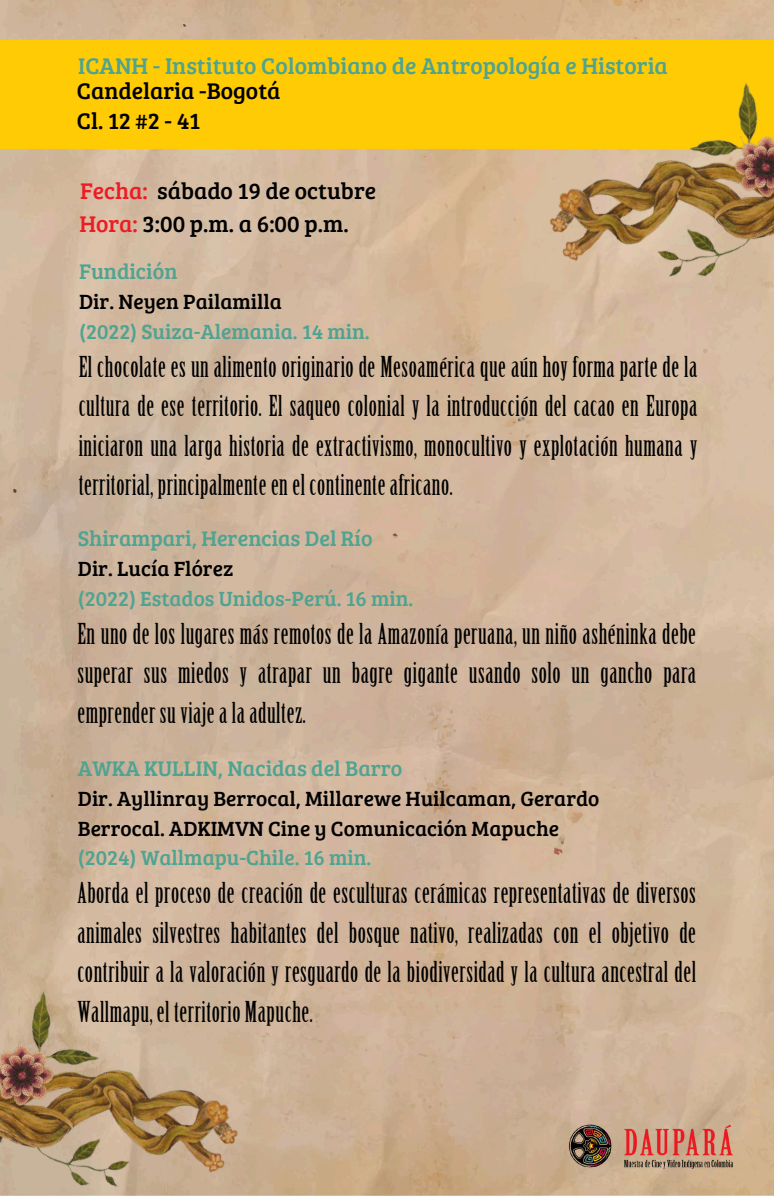
<style>
.page{position:relative;width:774px;height:1196px;background:#fff}
.page>*{position:absolute;margin:0;border:0;box-sizing:border-box;transform-origin:0 0}
.t1{font:28.12px/39.4px "Birch";letter-spacing:.02em;color:#000;text-align:justify}
.t2{font:23.44px/29.9px "Bree Serif";color:#000}
.t3{font:23.44px "Bree Serif";color:#4ea391}
.t4{font:21.88px "Bree Serif";color:#4ea391}
.t5{font:21.25px/29.5px "Bree Serif";color:#000}
.t6{font:21.25px "Bree Serif";color:#4ea391}
.s1{color:#ed1c24}
</style>
<div class="page">
<img style="left:0;top:0;width:773px;height:1195px">
<div style="left:0;top:40px;width:458px;height:109px;background:#ffcb05"></div>
<img style="left:527px;top:1096px;width:246px;height:99px">
<img style="left:0;top:871px;width:328px;height:324px">
<img style="left:458px;top:0;width:315px;height:511px">
<p class="t3" style="left:78px;top:48px;width:591px">ICANH - Instituto Colombiano de Antropología e Historia</p>
<p class="t2" style="left:77px;top:74px;width:205px">Candelaria -Bogotá<br>Cl. 12 #2 - 41</p>
<p class="t2" style="left:79px;top:173px;width:298px;line-height:33.3px"><span class="s1">Fecha:</span> sábado 19 de octubre<br><span class="s1">Hora:</span> 3:00 p.m. a 6:00 p.m.</p>
<p class="t4" style="left:79px;top:256px;width:100px">Fundición</p>
<p class="t5" style="left:79px;top:286px;width:204px">Dir. Neyen Pailamilla</p>
<p class="t6" style="left:79px;top:316px;width:292px">(2022) Suiza-Alemania. 14 min.</p>
<p class="t1" style="left:79px;top:348px;width:620px">El chocolate es un alimento originario de Mesoamérica que aún hoy forma parte de la cultura de ese territorio. El saqueo colonial y la introducción del cacao en Europa iniciaron una larga historia de extractivismo, monocultivo y explotación humana y territorial, principalmente en el continente africano.</p>
<p class="t4" style="left:78px;top:522px;width:296px">Shirampari, Herencias Del Río</p>
<p class="t5" style="left:78px;top:552px;width:157px">Dir. Lucía Flórez</p>
<p class="t6" style="left:78px;top:582px;width:337px">(2022) Estados Unidos-Perú. 16 min.</p>
<p class="t1" style="left:77px;top:615px;width:620px">En uno de los lugares más remotos de la Amazonía peruana, un niño ashéninka debe superar sus miedos y atrapar un bagre gigante usando solo un gancho para emprender su viaje a la adultez.</p>
<p class="t4" style="left:78px;top:752px;width:326px">AWKA KULLIN, Nacidas del Barro</p>
<p class="t5" style="left:78px;top:782px;width:523px">Dir. Ayllinray Berrocal, Millarewe Huilcaman, Gerardo<br>Berrocal. ADKIMVN Cine y Comunicación Mapuche</p>
<p class="t6" style="left:78px;top:842px;width:295px">(2024) Wallmapu-Chile. 16 min.</p>
<p class="t1" style="left:77px;top:875px;width:620px">Aborda el proceso de creación de esculturas cerámicas representativas de diversos animales silvestres habitantes del bosque nativo, realizadas con el objetivo de contribuir a la valoración y resguardo de la biodiversidad y la cultura ancestral del Wallmapu, el territorio Mapuche.</p>
</div>
